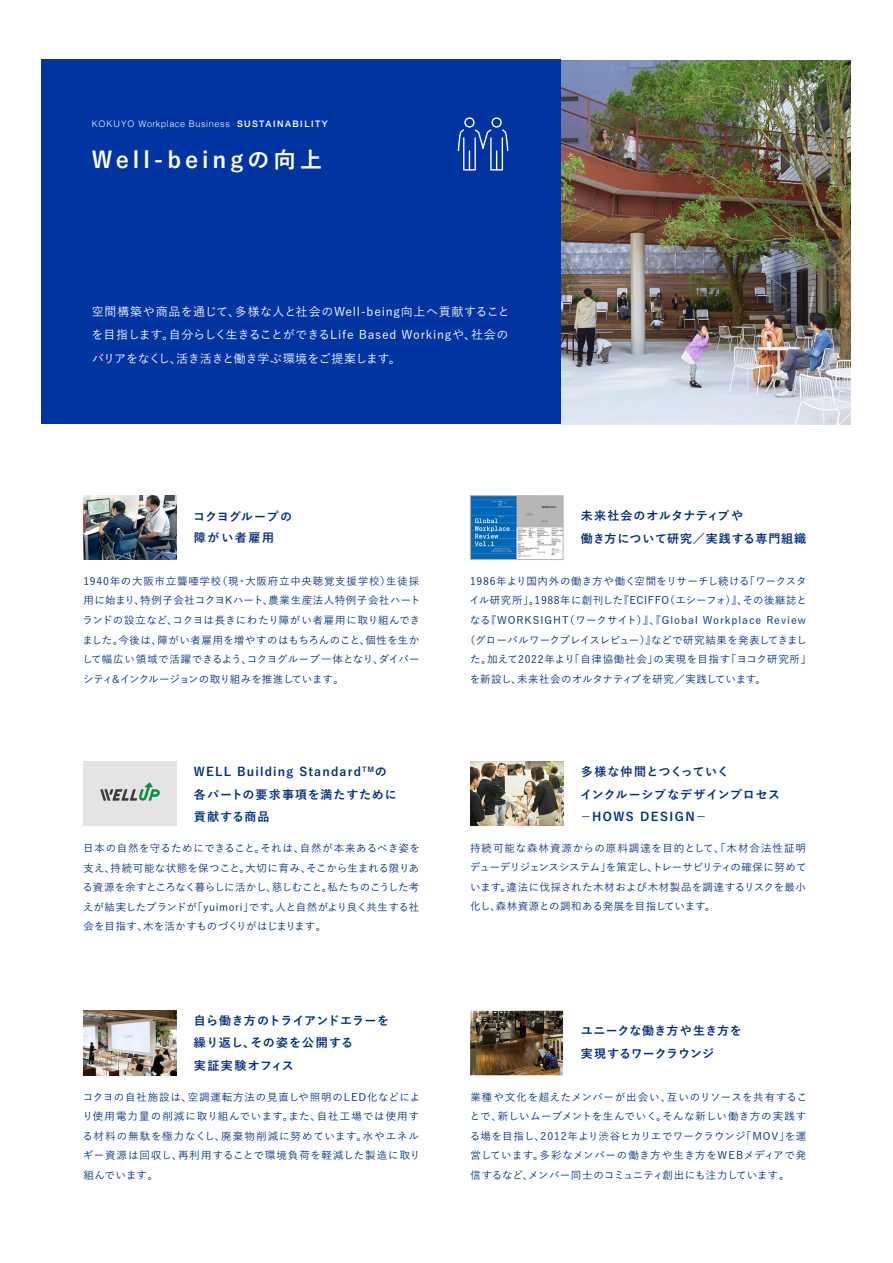
<style>
.page{position:relative;width:893px;height:1263px;background:#fff}
.page>*{position:absolute;margin:0;border:0;box-sizing:border-box;transform-origin:0 0}
.t1{font:700 22.5px "Yu Go Pr 6 N";letter-spacing:.175em;color:#fff}
.t2{font:500 12px/23.2px "Yu Go Pr 6 N";letter-spacing:.04em;color:#fff;text-align:justify}
.t3{font:700 12px/22.5px "Yu Go Pr 6 N";letter-spacing:.065em;color:#012e7b}
.t4{font:700 12px/22.5px "Yu Go Pr 6 N";letter-spacing:.1em;color:#012e7b}
.t5{font:700 12px/22.5px "Yu Go Pr 6 N";letter-spacing:.035em;color:#012e7b}
.t6{font:700 12px/22.5px "Yu Go Pr 6 N";letter-spacing:.02em;color:#012e7b}
.t7{font:700 12px/21px "Yu Go Pr 6 N";letter-spacing:.11em;color:#012e7b}
.t8{font:500 10.5px/19.5px "Yu Go Pr 6 N";letter-spacing:.05em;color:#012e7b;text-align:justify}
.t9{font:500 10.5px/19.5px "Yu Go Pr 6 N";letter-spacing:.08em;color:#012e7b}
.t10{font:500 10.5px "Yu Go Pr 6 N";color:#012e7b}
.t11{font:500 10.5px "Yu Go Pr 6 N";letter-spacing:.095em;color:#012e7b}
.t12{font:500 10.5px "Yu Go Pr 6 N";letter-spacing:.01em;color:#012e7b}
.t13{font:300 9px "Helvetica";letter-spacing:.075em;color:#fff}
.s1{font-family:"Helvetica Neue";font-weight:500}
</style>
<div class="page">
<img style="left:560px;top:60px;width:290px;height:364px">
<div style="left:41px;top:60px;width:519px;height:364px;background:#0034a1"></div>
<svg style="left:458px;top:117px;width:50px;height:54px"></svg>
<img style="left:83px;top:1010px;width:93px;height:65px">
<img style="left:470px;top:1011px;width:93px;height:64px">
<div style="left:83px;top:761px;width:93px;height:65px;background:#e4e4e4"></div>
<svg style="left:100px;top:782px;width:60px;height:19px"></svg>
<img style="left:470px;top:761px;width:93px;height:65px">
<img style="left:83px;top:495px;width:93px;height:65px">
<img style="left:472px;top:497px;width:89px;height:61px">
<div style="left:470px;top:495px;width:93px;height:65px;border:1px solid #b2b2b3"></div>
<p class="t13" style="left:92px;top:116px;width:237px">KOKUYO Workplace Business <span class="s1">SUSTAINABILITY</span></p>
<h1 class="t1" style="left:92px;top:147px;width:232px">Well-beingの向上</h1>
<p class="t2" style="left:91px;top:299px;width:420px">空間構築や商品を通じて､多様な人と社会のWell-being向上へ貢献することを目指します。自分らしく生きることができるLife Based Workingや、社会のバリアをなくし、活き活きと働き学ぶ環境をご提案します。</p>
<p class="t7" style="left:193px;top:506px;width:101px">コクヨグループの障がい者雇用</p>
<p class="t3" style="left:581px;top:505px;width:227px">未来社会のオルタナティブや<br>働き方について研究／実践する専門組織</p>
<p class="t8" style="left:82px;top:570px;width:340px;text-align:left">1940年の大阪市立聾唖学校（現・大阪府立中央聴覚支援学校）生徒採用に始まり、特例子会社コクヨKハート、農業生産法人特例子会社ハートランドの設立など、コクヨは長きにわたり障がい者雇用に取り組んできました。今後は、障がい者雇用を増やすのはもちろんのこと、個性を生かして幅広い領域で活躍できるよう、コクヨグループ一体となり、ダイバーシティ＆インクルージョンの取り組みを推進しています｡</p>
<p class="t12" style="left:470px;top:571px;width:338px">1986年より国内外の働き方や働く空間をリサーチし続ける「ワークスタ</p>
<p class="t8" style="left:469px;top:589px;width:339px">イル研究所｣。1988年に創刊した『ECIFFO（エシーフォ）』、その後継誌と</p>
<p class="t11" style="left:470px;top:610px;width:338px">なる『WORKSIGHT（ワークサイト）』､『Global Workplace Review</p>
<p class="t10" style="left:465px;top:630px;width:344px">（グローバルワークプレイスレビュー）』などで研究結果を発表してきまし</p>
<p class="t8" style="left:470px;top:648px;width:343px">た。加えて2022年より｢自律協働社会」の実現を目指す「ヨコク研究所」</p>
<p class="t10" style="left:470px;top:669px;width:298px">を新設し、未来社会のオルタナティブを研究／実践しています。</p>
<p class="t4" style="left:194px;top:761px;width:204px">WELL Building Standard<sup>TM</sup>の各パートの要求事項を満たすために貢献する商品</p>
<p class="t3" style="left:580px;top:761px;width:202px">多様な仲間とつくっていく<br>インクルーシブなデザインプロセス－HOWS DESIGN－</p>
<p class="t8" style="left:83px;top:837px;width:339px">日本の自然を守るためにできること。それは、自然が本来あるべき姿を支え、持続可能な状態を保つこと。大切に育み、そこから生まれる限りある資源を余すところなく暮らしに活かし､慈しむこと。私たちのこうした考えが結実したブランドが｢yuimori」です。人と自然がより良く共生する社会を目指す､木を活かすものづくりがはじまります｡</p>
<p class="t5" style="left:194px;top:1009px;width:197px">自ら働き方のトライアンドエラーを繰り返し、その姿を公開する<br>実証実験オフィス</p>
<p class="t8" style="left:470px;top:837px;width:338px">持続可能な森林資源からの原料調達を目的として、「木材合法性証明デューデリジェンスシステム」を策定し、トレーサビリティの確保に努めています。違法に伐採された木材および木材製品を調達するリスクを最小化し、森林資源との調和ある発展を目指しています。</p>
<p class="t6" style="left:581px;top:1020px;width:163px">ユニークな働き方や生き方を実現するワークラウンジ</p>
<p class="t9" style="left:82px;top:1086px;width:339px">コクヨの自社施設は、空調運転方法の見直しや照明のLED化などにより使用電力量の削減に取り組んでいます。また、自社工場では使用する材料の無駄を極力なくし、廃棄物削減に努めています。水やエネルギー資源は回収し、再利用することで環境負荷を軽減した製造に取り組んでいます｡</p>
<p class="t8" style="left:470px;top:1086px;width:339px">業種や文化を超えたメンバーが出会い、互いのリソースを共有することで、新しいムーブメントを生んでいく。そんな新しい働き方の実践する場を目指し、2012年より渋谷ヒカリエでワークラウンジ｢MOV」を運営しています。多彩なメンバーの働き方や生き方をWEBメディアで発信するなど、メンバー同士のコミュニティ創出にも注力しています｡</p>
</div>
